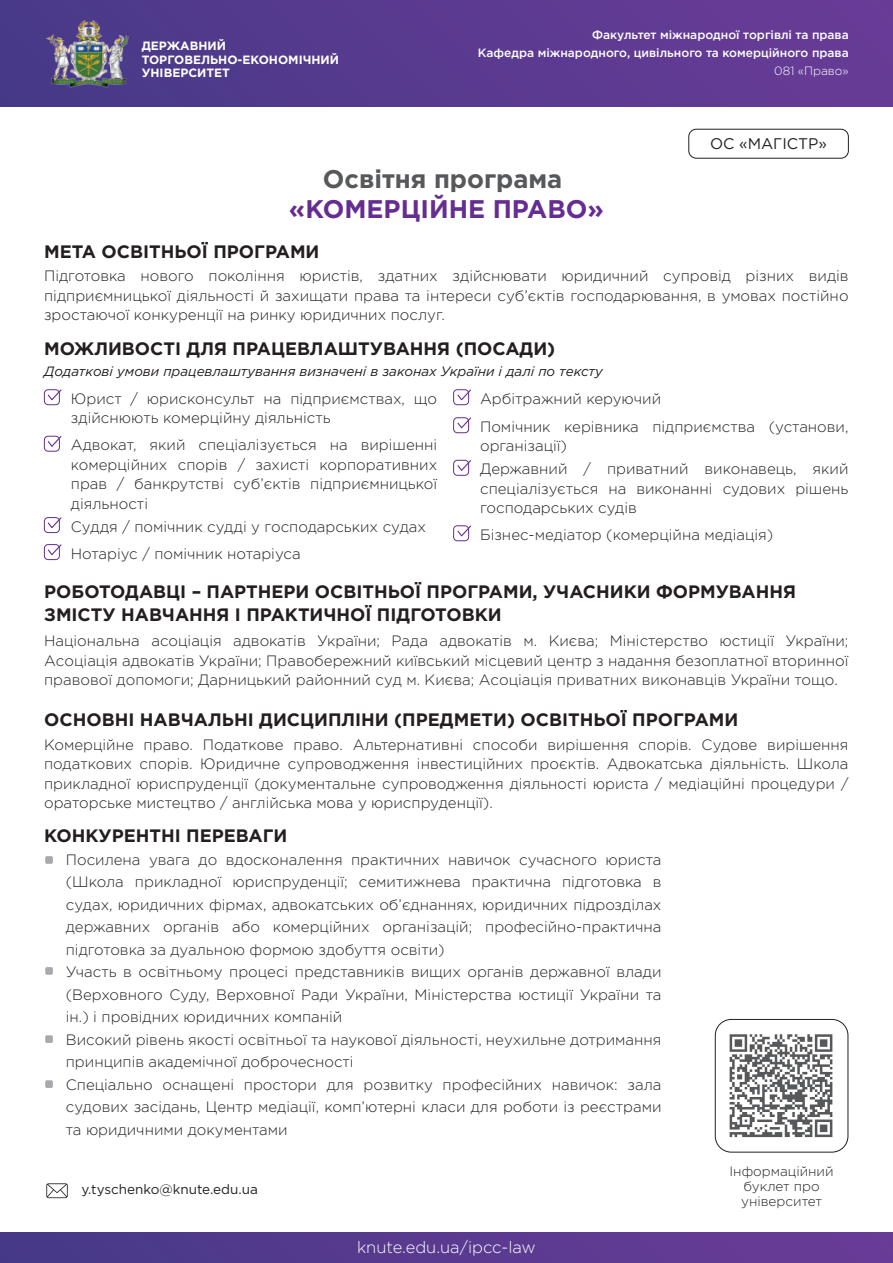
<style>
.page{position:relative;width:893px;height:1263px;background:#fff}
.page>*{position:absolute;margin:0;border:0;box-sizing:border-box;transform-origin:0 0}
.t1{font:700 25.5px "Gotham Pro";color:#652d91}
.t2{font:700 25.5px "Gotham Pro";color:#57585a}
.t3{font:700 18px/22.5px "Gotham Pro";color:#231f20}
.t4{font:300 16.5px "Gotham Pro";color:#fff}
.t5{font:15.45px "Gotham Pro";color:#231f20}
.t6{font:300 15px/19.5px "Gotham Pro";color:#231f20;text-align:justify}
.t7{font:italic 13.5px "Gotham Pro";color:#231f20}
.t8{font:300 13.5px/15px "Gotham Pro";color:#231f20;text-align:center}
.t9{font:13.5px "Gotham Pro";color:#231f20}
.t10{font:500 12px "Gotham Pro";color:#fff}
.t11{font:700 12px/13.5px "Gotham Pro";color:#fff}
.t12{font:300 12px "Gotham Pro";color:#fff}
</style>
<div class="page">
<div style="left:0;top:1233px;width:893px;height:30px;background:linear-gradient(to right,#473987,#6a3b98)"></div>
<div style="left:0;top:0;width:893px;height:107px;background:linear-gradient(to right,#483988,#693b97)"></div>
<img style="left:44px;top:21px;width:95px;height:70px">
<div style="left:688px;top:129px;width:161px;height:30px;border:1px solid #231f20;border-radius:7px"></div>
<svg style="left:46px;top:1183px;width:22px;height:15px"></svg>
<div style="left:715px;top:1019px;width:133px;height:133px;border:1px solid #231f20;border-radius:16px"></div>
<svg style="left:730px;top:1034px;width:102px;height:103px"></svg>
<div style="left:44px;top:389px;width:16px;height:16px;border:1px solid #652d91;border-radius:4px"></div>
<div style="left:453px;top:389px;width:16px;height:16px;border:1px solid #652d91;border-radius:4px"></div>
<div style="left:44px;top:436px;width:16px;height:16px;border:1px solid #652d91;border-radius:4px"></div>
<div style="left:453px;top:417px;width:16px;height:16px;border:1px solid #652d91;border-radius:4px"></div>
<svg style="left:47px;top:389px;width:15px;height:13px"></svg>
<svg style="left:47px;top:435px;width:15px;height:13px"></svg>
<div style="left:44px;top:517px;width:16px;height:16px;border:1px solid #652d91;border-radius:4px"></div>
<svg style="left:47px;top:517px;width:15px;height:12px"></svg>
<svg style="left:456px;top:389px;width:16px;height:13px"></svg>
<svg style="left:456px;top:417px;width:16px;height:13px"></svg>
<div style="left:453px;top:460px;width:16px;height:16px;border:1px solid #652d91;border-radius:4px"></div>
<svg style="left:456px;top:459px;width:16px;height:13px"></svg>
<div style="left:45px;top:856px;width:8px;height:8px;background:#a8a9ad;border-radius:2px"></div>
<div style="left:45px;top:967px;width:8px;height:8px;background:#a8a9ad;border-radius:2px"></div>
<div style="left:45px;top:1035px;width:8px;height:8px;background:#a8a9ad;border-radius:2px"></div>
<div style="left:44px;top:544px;width:16px;height:16px;border:1px solid #652d91;border-radius:4px"></div>
<svg style="left:47px;top:544px;width:15px;height:12px"></svg>
<div style="left:453px;top:525px;width:16px;height:16px;border:1px solid #652d91;border-radius:4px"></div>
<svg style="left:456px;top:525px;width:16px;height:13px"></svg>
<div style="left:45px;top:1080px;width:8px;height:8px;background:#a8a9ad;border-radius:2px"></div>
<p class="t11" style="left:142px;top:39px;width:199px">ДЕРЖАВНИЙ<br>ТОРГОВЕЛЬНО-ЕКОНОМІЧНИЙ<br>УНІВЕРСИТЕТ</p>
<p class="t10" style="left:592px;top:28px;width:258px">Факультет міжнародної торгівлі та права</p>
<p class="t12" style="left:774px;top:64px;width:76px">081 «Право»</p>
<p class="t10" style="left:478px;top:46px;width:372px">Кафедра міжнародного, цивільного та комерційного права</p>
<p class="t5" style="left:710px;top:135px;width:118px">ОС «МАГІСТР»</p>
<h1 class="t2" style="left:323px;top:164px;width:241px">Освітня програма</h1>
<h1 class="t1" style="left:289px;top:194px;width:316px">«КОМЕРЦІЙНЕ ПРАВО»</h1>
<p class="t3" style="left:44px;top:240px;width:277px">МЕТА ОСВІТНЬОЇ ПРОГРАМИ</p>
<p class="t6" style="left:44px;top:266px;width:806px">Підготовка нового покоління юристів, здатних здійснювати юридичний супровід різних видів підприємницької діяльності й захищати права та інтереси суб’єктів господарювання, в умовах постійно зростаючої конкуренції на ринку юридичних послуг.</p>
<p class="t3" style="left:44px;top:337px;width:513px">МОЖЛИВОСТІ ДЛЯ ПРАЦЕВЛАШТУВАННЯ (ПОСАДИ)</p>
<p class="t6" style="left:71px;top:389px;width:368px">Юрист / юрисконсульт на підприємствах, що здійснюють комерційну діяльність</p>
<p class="t6" style="left:480px;top:389px;width:183px">Арбітражний керуючий</p>
<p class="t6" style="left:71px;top:435px;width:368px">Адвокат, який спеціалізується на вирішенні комерційних спорів / захисті корпоративних прав / банкрутстві суб’єктів підприємницької діяльності</p>
<p class="t7" style="left:44px;top:364px;width:560px">Додаткові умови працевлаштування визначені в законах України і далі по тексту</p>
<p class="t6" style="left:480px;top:417px;width:370px">Помічник керівника підприємства (установи, організації)</p>
<p class="t6" style="left:480px;top:459px;width:370px">Державний / приватний виконавець, який спеціалізується на виконанні судових рішень господарських судів</p>
<p class="t6" style="left:71px;top:517px;width:357px">Суддя / помічник судді у господарських судах</p>
<p class="t6" style="left:71px;top:544px;width:231px">Нотаріус / помічник нотаріуса</p>
<p class="t6" style="left:480px;top:525px;width:295px">Бізнес-медіатор (комерційна медіація)</p>
<p class="t3" style="left:44px;top:580px;width:753px">РОБОТОДАВЦІ – ПАРТНЕРИ ОСВІТНЬОЇ ПРОГРАМИ, УЧАСНИКИ ФОРМУВАННЯ<br>ЗМІСТУ НАВЧАННЯ І ПРАКТИЧНОЇ ПІДГОТОВКИ</p>
<p class="t6" style="left:44px;top:631px;width:806px">Національна асоціація адвокатів України; Рада адвокатів м. Києва; Міністерство юстиції України; Асоціація адвокатів України; Правобережний київський місцевий центр з надання безоплатної вторинної правової допомоги; Дарницький районний суд м. Києва; Асоціація приватних виконавців України тощо.</p>
<p class="t3" style="left:44px;top:708px;width:696px">ОСНОВНІ НАВЧАЛЬНІ ДИСЦИПЛІНИ (ПРЕДМЕТИ) ОСВІТНЬОЇ ПРОГРАМИ</p>
<p class="t6" style="left:44px;top:735px;width:806px">Комерційне право. Податкове право. Альтернативні способи вирішення спорів. Судове вирішення податкових спорів. Юридичне супроводження інвестиційних проєктів. Адвокатська діяльність. Школа прикладної юриспруденції (документальне супроводження діяльності юриста / медіаційні процедури / ораторське мистецтво / англійська мова у юриспруденції).</p>
<p class="t3" style="left:44px;top:823px;width:245px">КОНКУРЕНТНІ ПЕРЕВАГИ</p>
<p class="t6" style="left:66px;top:848px;width:597px;line-height:22.5px;text-align:left">Посилена увага до вдосконалення практичних навичок сучасного юриста (Школа прикладної юриспруденції; семитижнева практична підготовка в судах, юридичних фірмах, адвокатських об’єднаннях, юридичних підрозділах державних органів або комерційних організацій; професійно-практична підготовка за дуальною формою здобуття освіти)<br>Участь в освітньому процесі представників вищих органів державної влади (Верховного Суду, Верховної Ради України, Міністерства юстиції України та ін.) і провідних юридичних компаній<br>Високий рівень якості освітньої та наукової діяльності, неухильне дотримання принципів академічної доброчесності<br>Спеціально оснащені простори для розвитку професійних навичок: зала судових засідань, Центр медіації, комп’ютерні класи для роботи із реєстрами та юридичними документами</p>
<p class="t8" style="left:730px;top:1164px;width:106px">Інформаційний буклет про університет</p>
<p class="t9" style="left:81px;top:1182px;width:178px">y.tyschenko@knute.edu.ua</p>
<p class="t4" style="left:357px;top:1238px;width:180px">knute.edu.ua/ipcc-law</p>
</div>
